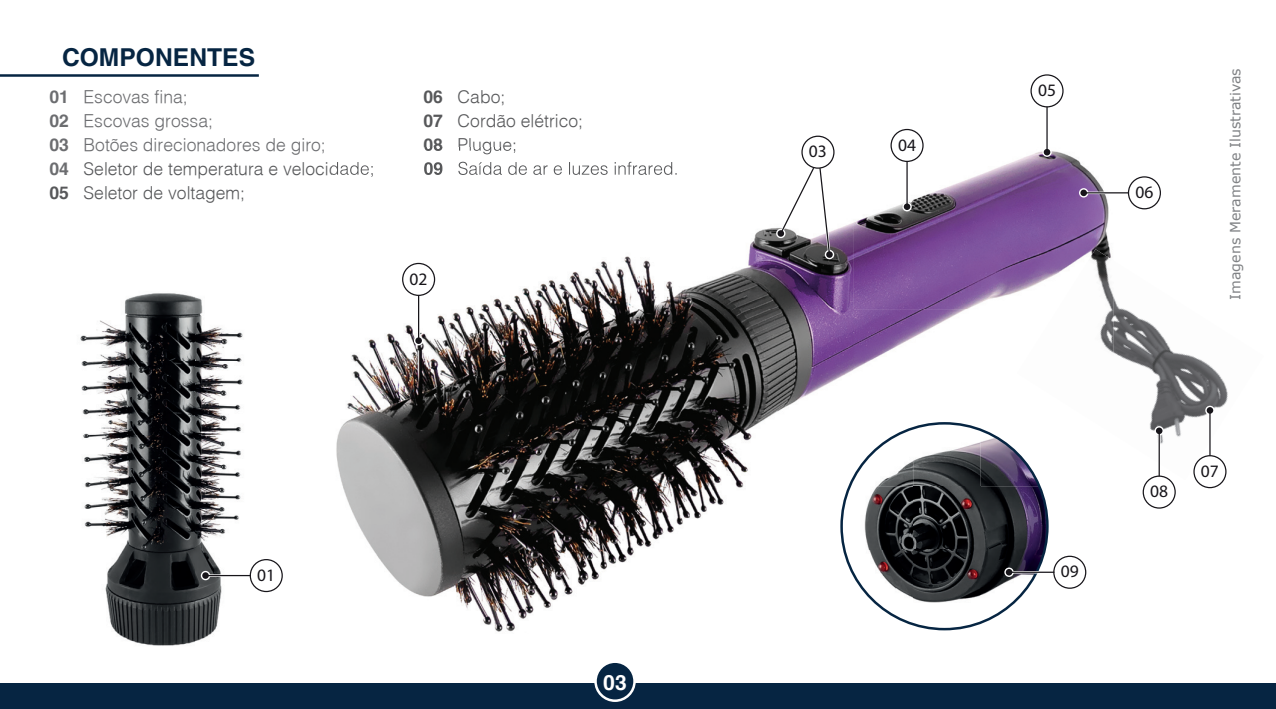
<style>
.page{position:relative;width:1276px;height:709px;background:#fff}
.page>*{position:absolute;margin:0;border:0;box-sizing:border-box;transform-origin:0 0}
.t1{font:700 24.75px "Helvetica";color:#062542}
.t2{font:700 21px "Helvetica";color:#fff}
.t3{font:300 17.5px/24px "Helvetica";color:#6c6d70}
.t4{font:300 17.5px/24px "Helvetica";color:#57585a}
.t5{font:17.5px "Myriad Pro";color:#17151a}
.t6{font:14.25px "Verdana";color:#808285}
.s1{font-weight:700}
.s2{color:#57585a}
.s3{font-weight:700;color:#57585a}
</style>
<div class="page">
<img style="left:80px;top:293px;width:182px;height:353px">
<hr style="left:0;top:74px;width:259px;height:3px;background:#062542">
<div style="left:0;top:683px;width:1276px;height:26px;background:#062542"></div>
<div style="left:595px;top:661px;width:39px;height:39px;background:#062542;border-radius:50%"></div>
<div style="left:594px;top:660px;width:42px;height:42px;border:2px solid #fff;border-radius:50%"></div>
<img style="left:1113px;top:295px;width:115px;height:185px">
<img style="left:336px;top:147px;width:774px;height:324px">
<img style="left:339px;top:471px;width:601px;height:161px">
<img style="left:1039px;top:482px;width:48px;height:107px">
<img style="left:940px;top:613px;width:62px;height:18px">
<img style="left:332px;top:162px;width:41px;height:16px">
<img style="left:424px;top:147px;width:18px;height:4px">
<img style="left:443px;top:147px;width:79px;height:7px">
<img style="left:424px;top:162px;width:19px;height:13px">
<img style="left:443px;top:162px;width:240px;height:13px">
<img style="left:1017px;top:249px;width:96px;height:186px">
<hr style="left:417px;top:295px;width:3px;height:46px;background:#fff">
<svg style="left:414px;top:336px;width:9px;height:9px"></svg>
<hr style="left:418px;top:295px;width:1px;height:46px;background:#17151a">
<div style="left:415px;top:337px;width:7px;height:7px;background:#17151a;border-radius:50%"></div>
<div style="left:402px;top:263px;width:33px;height:33px;border:1px solid #17151a;border-radius:50%"></div>
<svg style="left:824px;top:250px;width:10px;height:9px"></svg>
<svg style="left:775px;top:165px;width:57px;height:92px"></svg>
<div style="left:826px;top:251px;width:7px;height:7px;background:#17151a;border-radius:50%"></div>
<div style="left:801px;top:136px;width:33px;height:33px;border:1px solid #17151a;border-radius:50%"></div>
<hr style="left:906px;top:161px;width:2px;height:46px;background:#fff">
<svg style="left:902px;top:202px;width:9px;height:9px"></svg>
<hr style="left:906px;top:161px;width:1px;height:46px;background:#17151a">
<div style="left:903px;top:203px;width:7px;height:7px;background:#17151a;border-radius:50%"></div>
<div style="left:890px;top:129px;width:33px;height:33px;border:1px solid #17151a;border-radius:50%"></div>
<svg style="left:1042px;top:147px;width:9px;height:10px"></svg>
<hr style="left:1046px;top:107px;width:1px;height:45px;background:#17151a">
<div style="left:1043px;top:149px;width:7px;height:6px;background:#17151a;border-radius:50%"></div>
<div style="left:1030px;top:74px;width:33px;height:33px;border:1px solid #17151a;border-radius:50%"></div>
<hr style="left:1083px;top:192px;width:46px;height:2px;background:#fff">
<svg style="left:1079px;top:188px;width:9px;height:9px"></svg>
<hr style="left:1083px;top:192px;width:46px;height:1px;background:#17151a">
<div style="left:1080px;top:189px;width:7px;height:7px;background:#17151a;border-radius:50%"></div>
<div style="left:1128px;top:176px;width:33px;height:33px;border:1px solid #17151a;border-radius:50%"></div>
<hr style="left:1158px;top:431px;width:2px;height:45px;background:#fff">
<svg style="left:1154px;top:426px;width:10px;height:9px"></svg>
<hr style="left:1158px;top:431px;width:1px;height:45px;background:#17151a">
<div style="left:1156px;top:427px;width:6px;height:7px;background:#17151a;border-radius:50%"></div>
<div style="left:1142px;top:475px;width:33px;height:33px;border:1px solid #17151a;border-radius:50%"></div>
<hr style="left:1208px;top:410px;width:3px;height:46px;background:#fff">
<svg style="left:1205px;top:406px;width:9px;height:9px"></svg>
<hr style="left:1209px;top:410px;width:1px;height:46px;background:#17151a">
<div style="left:1206px;top:407px;width:7px;height:7px;background:#17151a;border-radius:50%"></div>
<div style="left:1193px;top:455px;width:33px;height:33px;border:1px solid #17151a;border-radius:50%"></div>
<hr style="left:205px;top:574px;width:46px;height:3px;background:#fff">
<svg style="left:201px;top:571px;width:9px;height:9px"></svg>
<hr style="left:205px;top:575px;width:46px;height:1px;background:#17151a">
<div style="left:202px;top:572px;width:7px;height:7px;background:#17151a;border-radius:50%"></div>
<div style="left:250px;top:559px;width:33px;height:33px;border:1px solid #17151a;border-radius:50%"></div>
<img style="left:849px;top:428px;width:64px;height:58px">
<img style="left:913px;top:423px;width:67px;height:63px">
<img style="left:980px;top:430px;width:59px;height:56px">
<img style="left:846px;top:486px;width:201px;height:64px">
<img style="left:846px;top:550px;width:195px;height:63px">
<svg style="left:1004px;top:567px;width:9px;height:10px"></svg>
<hr style="left:1009px;top:571px;width:45px;height:2px;background:#17151a">
<div style="left:1005px;top:569px;width:7px;height:6px;background:#17151a;border-radius:50%"></div>
<div style="left:1053px;top:555px;width:33px;height:34px;border:1px solid #17151a;border-radius:50%"></div>
<h1 class="t1" style="left:62px;top:43px;width:195px">COMPONENTES</h1>
<p class="t3" style="left:50px;top:84px;width:326px"><span class="s1">01</span> Escovas fina;<br><span class="s1">02</span> Escovas grossa;<br><span class="s1">03</span> Botões direcionadores de giro;<br><span class="s1">04</span> <span class="s2">Seletor de temperatura e velocidade;<br></span><span class="s3">05</span> <span class="s2">Seletor de voltagem;</span></p>
<p class="t4" style="left:423px;top:84px;width:161px"><span class="s1">06</span> Cabo;<br><span class="s1">07</span> Cordão elétrico;<br><span class="s1">08</span> Plugue;</p>
<p class="t5" style="left:409px;top:268px;width:19px">02</p>
<p class="t5" style="left:809px;top:141px;width:19px">03</p>
<p class="t5" style="left:898px;top:134px;width:19px">04</p>
<p class="t5" style="left:1038px;top:79px;width:19px">05</p>
<p class="t5" style="left:1135px;top:181px;width:19px">06</p>
<p class="t6" style="left:1225px;top:300px;width:233px;rotate:-90deg">Imagens Meramente Ilustrativas</p>
<p class="t5" style="left:257px;top:564px;width:19px">01</p>
<p class="t5" style="left:1060px;top:560px;width:19px">09</p>
<p class="t2" style="left:603px;top:669px;width:25px">03</p>
<p class="t5" style="left:1150px;top:480px;width:19px">08</p>
<p class="t5" style="left:1201px;top:460px;width:19px">07</p>
</div>
